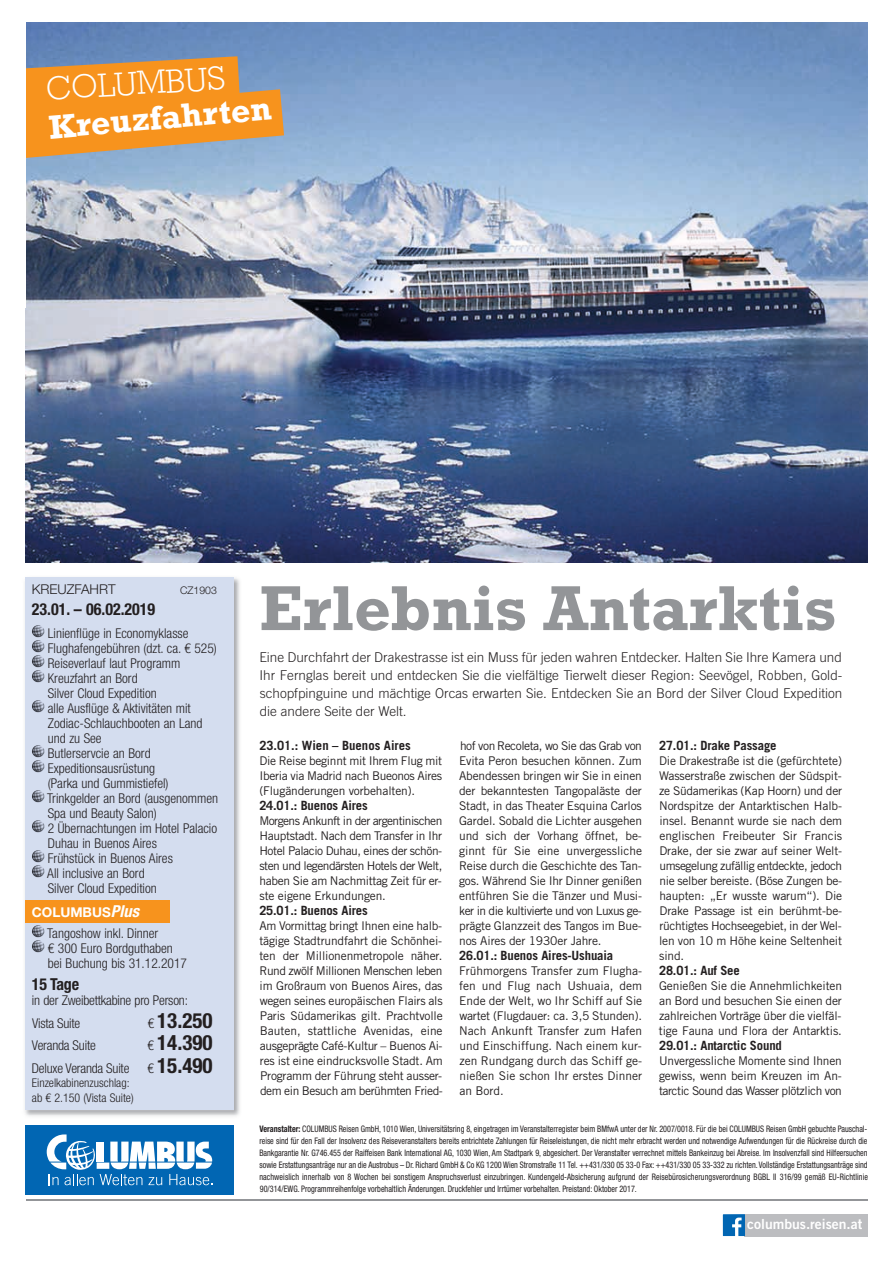
<style>
.page{position:relative;width:893px;height:1263px;background:#fff}
.page>*{position:absolute;margin:0;border:0;box-sizing:border-box;transform-origin:0 0}
.t1{font:700 64.5px "Rockwell";color:#939598}
.t2{font:700 34.05px "Rockwell";color:#fff}
.t3{font:300 34.05px "Rockwell";color:#fff}
.t4{font:700 condensed 21px "Helvetica Neue";color:#231f20}
.t5{font:700 condensed 16.5px "Helvetica Neue";color:#231f20}
.t6{font:13.95px "Trade Gothic Bold Two";color:#fff}
.t7{font:300 condensed 13.5px/15px "Helvetica Neue LT Std";color:#231f20}
.t8{font:300 13.5px/18px "Trade Gothic LT Std";color:#231f20;text-align:justify}
.t9{font:700 13.5px "Helvetica Neue East A";color:#fff}
.t10{font:300 13.5px "Helvetica Neue LT Std";color:#231f20}
.t11{font:700 12.75px "Trade Gothic";letter-spacing:-.01em;color:#231f20}
.t12{font:12px/15px "Trade Gothic";letter-spacing:-.015em;color:#231f20;text-align:justify}
.t13{font:300 condensed 12px/15px "Helvetica Neue LT Std";color:#231f20}
.t14{font:300 10.5px "Helvetica Neue LT Std";color:#231f20}
.t15{font:condensed 9px/12px "Helvetica Neue";color:#231f20;text-align:justify;scale:.9 1}
.s1{font-family:"Helvetica Neue";font-style:italic;font-stretch:condensed;font-size:16.5px}
.s2{font-family:"Helvetica Neue LT Std";font-weight:300;font-size:13.5px}
.s3{font-weight:700}
</style>
<div class="page">
<div style="left:744px;top:1214px;width:123px;height:22px;background:#bcbdc0"></div>
<hr style="left:26px;top:1199px;width:841px;height:2px;background:#939598">
<img style="left:26px;top:23px;width:841px;height:539px">
<svg style="left:723px;top:1214px;width:22px;height:22px"></svg>
<svg style="left:26px;top:56px;width:258px;height:111px;background:#d5984f"></svg>
<img style="left:25px;top:577px;width:215px;height:539px">
<div style="left:26px;top:578px;width:208px;height:532px;background:#d4ddef"></div>
<div style="left:26px;top:900px;width:144px;height:23px;background:#f7931d"></div>
<svg style="left:32px;top:631px;width:12px;height:6px"></svg>
<svg style="left:32px;top:925px;width:12px;height:12px"></svg>
<svg style="left:32px;top:646px;width:12px;height:6px"></svg>
<svg style="left:32px;top:661px;width:12px;height:21px"></svg>
<svg style="left:32px;top:706px;width:11px;height:6px"></svg>
<svg style="left:32px;top:751px;width:12px;height:6px"></svg>
<svg style="left:32px;top:766px;width:12px;height:6px"></svg>
<svg style="left:32px;top:796px;width:12px;height:6px"></svg>
<svg style="left:32px;top:820px;width:12px;height:12px"></svg>
<svg style="left:32px;top:946px;width:12px;height:6px"></svg>
<div style="left:26px;top:1125px;width:208px;height:69px;background:#0166b3"></div>
<svg style="left:47px;top:1134px;width:166px;height:51px"></svg>
<h2 class="t3" style="left:45px;top:76px;width:182px;rotate:-3deg">COLUMBUS</h2>
<h2 class="t2" style="left:48px;top:115px;width:225px;rotate:-5deg">Kreuzfahrten</h2>
<p class="t10" style="left:32px;top:584px;width:85px">KREUZFAHRT</p>
<p class="t14" style="left:180px;top:587px;width:38px">CZ1903</p>
<h3 class="t5" style="left:32px;top:595px;width:125px">23.01. – 06.02.2019</h3>
<p class="t7" style="left:47px;top:626px;width:172px">Linienflüge in Economyklasse<br>Flughafengebühren (dzt. ca. € 525)<br>Reiseverlauf laut Programm<br>Kreuzfahrt an Bord<br>Silver Cloud Expedition<br>alle Ausflüge &amp; Aktivitäten mit<br>Zodiac-Schlauchbooten an Land und zu See<br>Butlerservcie an Bord<br>Expeditionsausrüstung<br>(Parka und Gummistiefel)<br>Trinkgelder an Bord (ausgenommen<br>Spa und Beauty Salon)<br>2 Übernachtungen im Hotel Palacio<br>Duhau in Buenos Aires<br>Frühstück in Buenos Aires<br>All inclusive an Bord<br>Silver Cloud Expedition</p>
<p class="t9" style="left:32px;top:907px;width:109px">COLUMBUS<span class="s1">Plus</span></p>
<p class="t7" style="left:47px;top:926px;width:141px">Tangoshow inkl. Dinner<br>€ 300 Euro Bordguthaben bei Buchung bis 31.12.2017</p>
<h3 class="t5" style="left:32px;top:970px;width:49px">15 Tage</h3>
<p class="t7" style="left:32px;top:990px;width:158px;line-height:22.5px">in der Zweibettkabine pro Person:<br>Vista Suite</p>
<h3 class="t4" style="left:148px;top:1003px;width:66px"><span class="s2">€</span> 13.250</h3>
<p class="t7" style="left:32px;top:1039px;width:65px">Veranda Suite</p>
<h3 class="t4" style="left:148px;top:1025px;width:67px"><span class="s2">€</span> 14.390</h3>
<p class="t7" style="left:32px;top:1061px;width:99px">Deluxe Veranda Suite</p>
<h3 class="t4" style="left:148px;top:1048px;width:67px"><span class="s2">€</span> 15.490</h3>
<p class="t13" style="left:32px;top:1076px;width:103px">Einzelkabinenzuschlag: ab € 2.150 (Vista Suite)</p>
<h1 class="t1" style="left:259px;top:586px;width:579px">Erlebnis Antarktis</h1>
<p class="t8" style="left:259px;top:650px;width:584px">Eine Durchfahrt der Drakestrasse ist ein Muss für jeden wahren Entdecker. Halten Sie Ihre Kamera und Ihr Fernglas bereit und entdecken Sie die vielfältige Tierwelt dieser Region: Seevögel, Robben, Gold&shy;schopfpinguine und mächtige Orcas erwarten Sie. Entdecken Sie an Bord der Silver Cloud Expedition die andere Seite der Welt.</p>
<p class="t11" style="left:259px;top:741px;width:153px">23.01.: Wien – Buenos Aires</p>
<p class="t12" style="left:259px;top:754px;width:184px">Die Reise beginnt mit Ihrem Flug mit Iberia via Madrid nach Bueonos Aires (Flugänderungen vorbehalten).</p>
<p class="t11" style="left:259px;top:801px;width:110px">24.01.: Buenos Aires</p>
<p class="t12" style="left:259px;top:814px;width:184px">Morgens Ankunft in der argentinischen Hauptstadt. Nach dem Transfer in Ihr Hotel Palacio Duhau, eines der schön&shy;sten und legendärsten Hotels der Welt, haben Sie am Nachmittag Zeit für er&shy;ste eigene Erkundungen.</p>
<p class="t11" style="left:259px;top:906px;width:110px">25.01.: Buenos Aires</p>
<p class="t12" style="left:259px;top:919px;width:185px">Am Vormittag bringt Ihnen eine halb&shy;tägige Stadtrundfahrt die Schönhei&shy;ten der Millionenmetropole näher.<br>Rund zwölf Millionen Menschen leben im Großraum von Buenos Aires, das wegen seines europäischen Flairs als Paris Südamerikas gilt. Prachtvolle Bauten, stattliche Avenidas, eine ausgeprägte Café-Kultur – Buenos Ai&shy;res ist eine eindrucksvolle Stadt. Am Programm der Führung steht ausser&shy;dem ein Besuch am berühmten Fried-</p>
<p class="t12" style="left:459px;top:739px;width:185px">hof von Recoleta, wo Sie das Grab von Evita Peron besuchen können. Zum Abendessen bringen wir Sie in einen der bekanntesten Tangopaläste der Stadt, in das Theater Esquina Carlos Gardel. Sobald die Lichter ausgehen und sich der Vorhang öffnet, be&shy;ginnt für Sie eine unvergessliche Reise durch die Geschichte des Tan&shy;gos. Während Sie Ihr Dinner genißen entführen Sie die Tänzer und Musi&shy;ker in die kultivierte und von Luxus ge&shy;prägte Glanzzeit des Tangos im Bue&shy;nos Aires der 1930er Jahre.</p>
<p class="t11" style="left:459px;top:951px;width:155px">26.01.: Buenos Aires-Ushuaia</p>
<p class="t12" style="left:459px;top:964px;width:184px">Frühmorgens Transfer zum Flugha&shy;fen und Flug nach Ushuaia, dem Ende der Welt, wo Ihr Schiff auf Sie wartet (Flugdauer: ca. 3,5 Stunden).<br>Nach Ankunft Transfer zum Hafen und Einschiffung. Nach einem kur&shy;zen Rundgang durch das Schiff ge&shy;nießen Sie schon Ihr erstes Dinner an Bord.</p>
<p class="t11" style="left:659px;top:741px;width:119px">27.01.: Drake Passage</p>
<p class="t12" style="left:659px;top:754px;width:185px">Die Drakestraße ist die (gefürchtete)<br>Wasserstraße zwischen der Südspit&shy;ze Südamerikas (Kap Hoorn) und der Nordspitze der Antarktischen Halb&shy;insel. Benannt wurde sie nach dem englischen Freibeuter Sir Francis Drake, der sie zwar auf seiner Welt&shy;umsegelung zufällig entdeckte, jedoch nie selber bereiste. (Böse Zungen be&shy;haupten: „Er wusste warum“). Die Drake Passage ist ein berühmt-be&shy;rüchtigtes Hochseegebiet, in der Wel&shy;len von 10 m Höhe keine Seltenheit sind.</p>
<p class="t11" style="left:659px;top:966px;width:82px">28.01.: Auf See</p>
<p class="t12" style="left:659px;top:979px;width:185px">Genießen Sie die Annehmlichkeiten an Bord und besuchen Sie einen der zahlreichen Vorträge über die vielfäl&shy;tige Fauna und Flora der Antarktis.</p>
<p class="t11" style="left:659px;top:1041px;width:124px">29.01.: Antarctic Sound</p>
<p class="t12" style="left:659px;top:1054px;width:184px">Unvergessliche Momente sind Ihnen gewiss, wenn beim Kreuzen im An&shy;tarctic Sound das Wasser plötzlich von</p>
<p class="t15" style="left:259px;top:1123px;width:678px"><span class="s3">Veranstalter:</span> COLUMBUS Reisen GmbH, 1010 Wien, Universitätsring 8, eingetragen im Veranstalterregister beim BMfwA unter der Nr. 2007/0018. Für die bei COLUMBUS Reisen GmbH gebuchte Pauschal&shy;reise sind für den Fall der Insolvenz des Reiseveranstalters bereits entrichtete Zahlungen für Reiseleistungen, die nicht mehr erbracht werden und notwendige Aufwendungen für die Rückreise durch die Bankgarantie Nr. G746.455 der Raiffeisen Bank International AG, 1030 Wien, Am Stadtpark 9, abgesichert. Der Veranstalter verrechnet mittels Bankeinzug bei Abreise. Im Insolvenzfall sind Hilfeersuchen sowie Erstattungsanträge nur an die Austrobus – Dr. Richard GmbH &amp; Co KG 1200 Wien Stromstraße 11 Tel. ++431/330 05 33-0 Fax: ++431/330 05 33-332 zu richten. Vollständige Erstattungsanträge sind nachweislich innerhalb von 8 Wochen bei sonstigem Anspruchsverlust einzubringen. Kundengeld-Absicherung aufgrund der Reisebürosicherungsverordnung BGBL II 316/99 gemäß EU-Richtlinie 90/314/EWG. Programmreihenfolge vorbehaltlich Änderungen. Druckfehler und Irrtümer vorbehalten. Preistand: Oktober 2017.</p>
<p class="t6" style="left:747px;top:1218px;width:117px">columbus.reisen.at</p>
</div>
